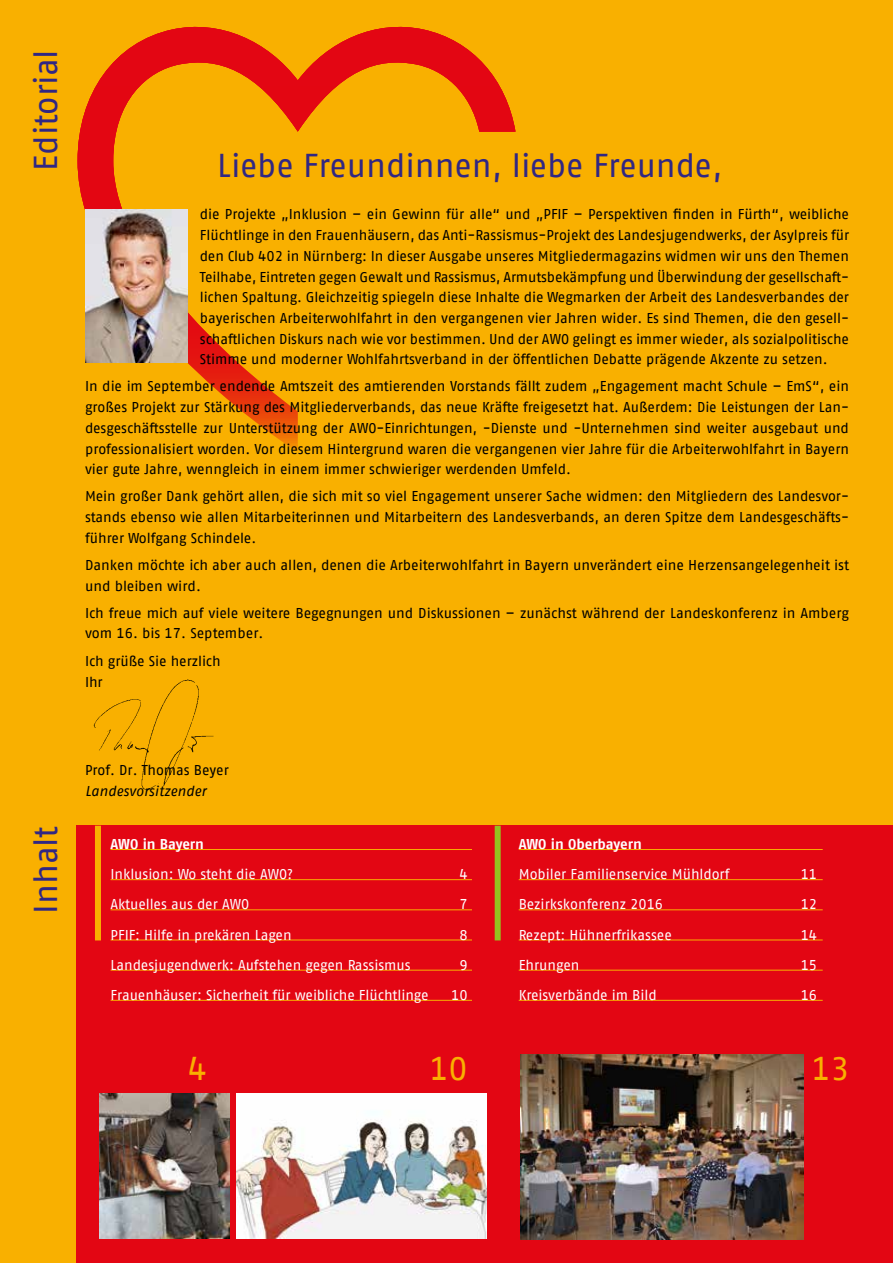
<style>
.page{position:relative;width:893px;height:1263px;background:#f9b000}
.page>*{position:absolute;margin:0;border:0;box-sizing:border-box;transform-origin:0 0}
.t1{font:33px "AWO Fago Office";color:#312783}
.t2{font:33px "AWO Fago Office";color:#f9b000}
.t3{font:14.25px/20.7px "AWO Fago Office";color:#000;text-align:justify}
.t4{font:14.25px "AWO Fago Office";color:#fff}
.t5{font:700 14.25px "AWO Fago Office";letter-spacing:-.005em;color:#fff}
.t6{font:italic 14.25px "AWO Fago Office";color:#000}
</style>
<div class="page">
<div style="left:76px;top:826px;width:817px;height:437px;background:#e30613"></div>
<div style="left:95px;top:826px;width:6px;height:114px;background:#f9b000"></div>
<div style="left:495px;top:826px;width:6px;height:114px;background:#95c11f"></div>
<img style="left:521px;top:1054px;width:283px;height:185px">
<svg style="left:78px;top:26px;width:437px;height:425px"></svg>
<img style="left:85px;top:209px;width:102px;height:153px">
<img style="left:93px;top:679px;width:121px;height:111px">
<hr style="left:111px;top:849px;width:361px;height:1px;background:#f9b000">
<hr style="left:111px;top:879px;width:361px;height:1px;background:#f9b000">
<hr style="left:111px;top:909px;width:361px;height:1px;background:#f9b000">
<hr style="left:111px;top:939px;width:361px;height:1px;background:#f9b000">
<hr style="left:111px;top:970px;width:361px;height:1px;background:#f9b000">
<hr style="left:111px;top:1000px;width:361px;height:1px;background:#f9b000">
<hr style="left:519px;top:849px;width:304px;height:1px;background:#f9b000">
<hr style="left:519px;top:879px;width:304px;height:1px;background:#f9b000">
<hr style="left:519px;top:909px;width:304px;height:1px;background:#f9b000">
<hr style="left:519px;top:939px;width:304px;height:1px;background:#f9b000">
<hr style="left:519px;top:970px;width:304px;height:1px;background:#f9b000">
<hr style="left:519px;top:1000px;width:304px;height:1px;background:#f9b000">
<img style="left:100px;top:1093px;width:129px;height:145px">
<img style="left:237px;top:1093px;width:249px;height:146px">
<h1 class="t1" style="left:27px;top:171px;width:123px;rotate:-90deg">Editorial</h1>
<h1 class="t1" style="left:217px;top:147px;width:507px">Liebe Freundinnen, liebe Freunde,</h1>
<p class="t3" style="left:200px;top:204px;width:651px">die Projekte „Inklusion – ein Gewinn für alle“ und „PFIF – Perspektiven finden in Fürth“, weibliche Flüchtlinge in den Frauenhäusern, das Anti-Rassismus-Projekt des Landesjugendwerks, der Asylpreis für den Club 402 in Nürnberg: In dieser Ausgabe unseres Mitgliedermagazins widmen wir uns den Themen Teilhabe, Eintreten gegen Gewalt und Rassismus, Armutsbekämpfung und Überwindung der gesellschaft&shy;lichen Spaltung. Gleichzeitig spiegeln diese Inhalte die Wegmarken der Arbeit des Landesverbandes der bayerischen Arbeiterwohlfahrt in den vergangenen vier Jahren wider. Es sind Themen, die den gesell&shy;schaftlichen Diskurs nach wie vor bestimmen. Und der AWO gelingt es immer wieder, als sozialpolitische Stimme und moderner Wohlfahrtsverband in der öffentlichen Debatte prägende Akzente zu setzen.</p>
<p class="t3" style="left:85px;top:376px;width:765px">In die im September endende Amtszeit des amtierenden Vorstands fällt zudem „Engagement macht Schule – EmS“, ein großes Projekt zur Stärkung des Mitgliederverbands, das neue Kräfte freigesetzt hat. Außerdem: Die Leistungen der Lan&shy;desgeschäftsstelle zur Unterstützung der AWO-Einrichtungen, -Dienste und -Unternehmen sind weiter ausgebaut und professionalisiert worden. Vor diesem Hintergrund waren die vergangenen vier Jahre für die Arbeiterwohlfahrt in Bayern vier gute Jahre, wenngleich in einem immer schwieriger werdenden Umfeld.</p>
<p class="t3" style="left:85px;top:486px;width:765px">Mein großer Dank gehört allen, die sich mit so viel Engagement unserer Sache widmen: den Mitgliedern des Landesvor&shy;stands ebenso wie allen Mitarbeiterinnen und Mitarbeitern des Landesverbands, an deren Spitze dem Landesgeschäfts&shy;führer Wolfgang Schindele.</p>
<p class="t3" style="left:85px;top:554px;width:765px">Danken möchte ich aber auch allen, denen die Arbeiterwohlfahrt in Bayern unverändert eine Herzensangelegenheit ist und bleiben wird.</p>
<p class="t3" style="left:85px;top:602px;width:765px">Ich freue mich auf viele weitere Begegnungen und Diskussionen – zunächst während der Landeskonferenz in Amberg vom 16. bis 17. September.</p>
<p class="t3" style="left:85px;top:650px;width:137px">Ich grüße Sie herzlich<br>Ihr</p>
<h1 class="t1" style="left:27px;top:913px;width:89px;rotate:-90deg">Inhalt</h1>
<p class="t3" style="left:85px;top:760px;width:145px">Prof. Dr. Thomas Beyer</p>
<p class="t6" style="left:85px;top:783px;width:123px">Landesvorsitzender</p>
<p class="t5" style="left:111px;top:836px;width:95px">AWO in Bayern</p>
<p class="t4" style="left:111px;top:866px;width:184px">Inklusion: Wo steht die AWO?</p>
<p class="t4" style="left:459px;top:866px;width:10px">4</p>
<p class="t4" style="left:111px;top:896px;width:140px">Aktuelles aus der AWO</p>
<p class="t4" style="left:459px;top:896px;width:10px">7</p>
<p class="t4" style="left:111px;top:926px;width:183px">PFIF: Hilfe in prekären Lagen</p>
<p class="t4" style="left:459px;top:926px;width:10px">8</p>
<p class="t4" style="left:111px;top:957px;width:302px">Landesjugendwerk: Aufstehen gegen Rassismus</p>
<p class="t4" style="left:459px;top:957px;width:10px">9</p>
<p class="t4" style="left:111px;top:987px;width:320px">Frauenhäuser: Sicherheit für weibliche Flüchtlinge</p>
<p class="t4" style="left:451px;top:987px;width:18px">10</p>
<h1 class="t2" style="left:188px;top:1050px;width:21px">4</h1>
<h1 class="t2" style="left:429px;top:1050px;width:40px">10</h1>
<p class="t5" style="left:519px;top:836px;width:125px">AWO in Oberbayern</p>
<p class="t4" style="left:519px;top:866px;width:212px">Mobiler Familienservice Mühldorf</p>
<p class="t4" style="left:801px;top:866px;width:18px">11</p>
<p class="t4" style="left:519px;top:896px;width:146px">Bezirkskonferenz 2016</p>
<p class="t4" style="left:801px;top:896px;width:18px">12</p>
<p class="t4" style="left:519px;top:926px;width:155px">Rezept: Hühnerfrikassee</p>
<p class="t4" style="left:801px;top:926px;width:18px">14</p>
<p class="t4" style="left:519px;top:957px;width:62px">Ehrungen</p>
<p class="t4" style="left:801px;top:957px;width:18px">15</p>
<p class="t4" style="left:519px;top:987px;width:140px">Kreisverbände im Bild</p>
<p class="t4" style="left:801px;top:987px;width:18px">16</p>
<h1 class="t2" style="left:811px;top:1050px;width:40px">13</h1>
</div>
